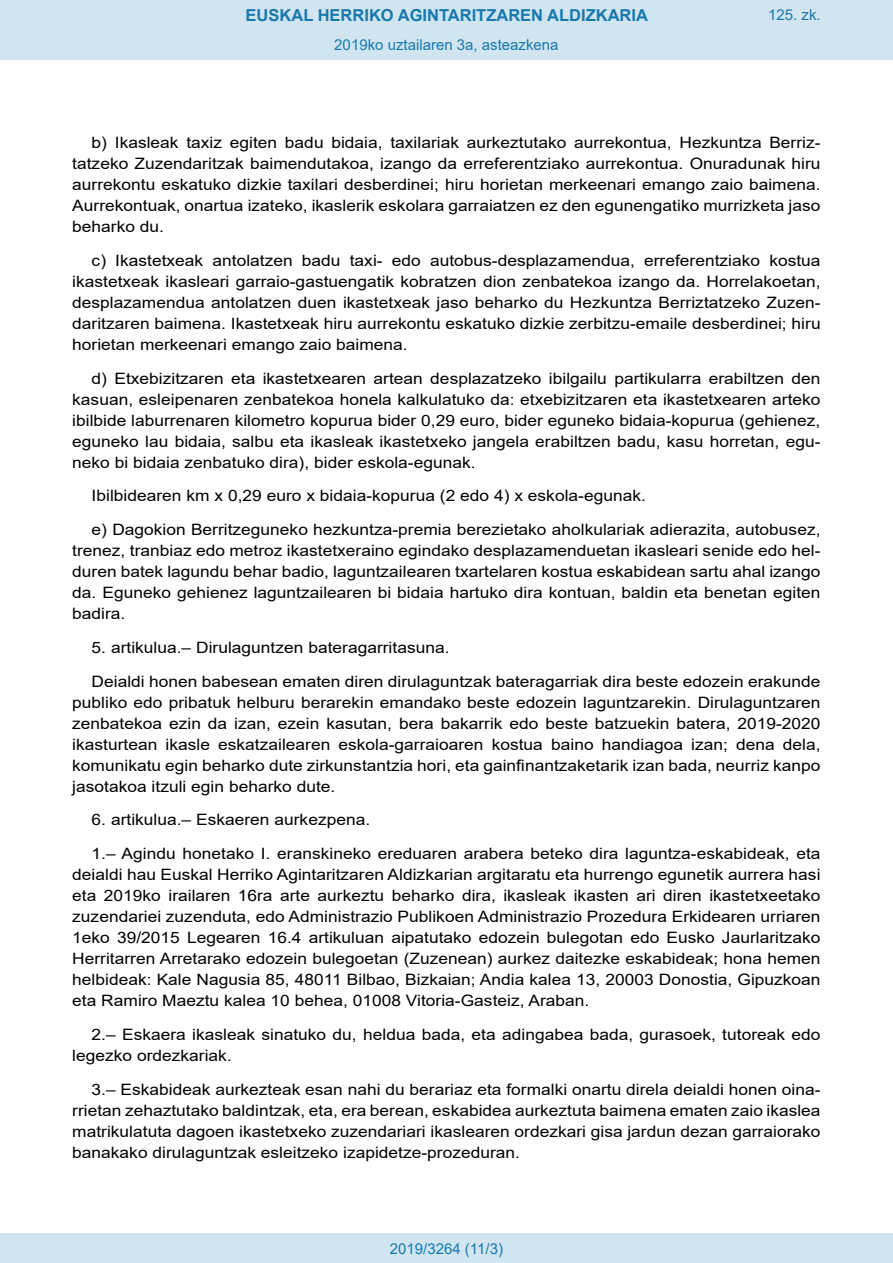
<style>
.page{position:relative;width:893px;height:1263px;background:#fff}
.page>*{position:absolute;margin:0;border:0;box-sizing:border-box;transform-origin:0 0}
.t1{font:700 16.5px "Arial";color:#1879ad}
.BOPVDetalle{font:15.6px/21px "Arial";color:#000;text-align:justify;scale:1.11 1}
.Paginacion_Centro{font:15px "Arial";color:#1879ad}
</style>
<div class="page">
<div style="left:0;top:0;width:893px;height:60px;background:#d0e5f0"></div>
<div style="left:0;top:1233px;width:893px;height:30px;background:#d0e5f0"></div>
<p class="t1" style="left:246px;top:3px;width:404px">EUSKAL HERRIKO AGINTARITZAREN ALDIZKARIA</p>
<p class="Paginacion_Centro" style="left:334px;top:35px;width:226px">2019ko uztailaren 3a, asteazkena</p>
<p class="Paginacion_Centro" style="left:768px;top:5px;width:54px">125. zk.</p>
<p class="BOPVDetalle" style="left:72px;top:132px;width:676px;text-indent:19px">b) Ikasleak taxiz egiten badu bidaia, taxilariak aurkeztutako aurrekontua, Hezkuntza Berriz&shy;tatzeko Zuzendaritzak baimendutakoa, izango da erreferentziako aurrekontua. Onuradunak hiru aurrekontu eskatuko dizkie taxilari desberdinei; hiru horietan merkeenari emango zaio baimena.<br>Aurrekontuak, onartua izateko, ikaslerik eskolara garraiatzen ez den egunengatiko murrizketa jaso beharko du.</p>
<p class="BOPVDetalle" style="left:72px;top:250px;width:676px;text-indent:19px">c) Ikastetxeak antolatzen badu taxi- edo autobus-desplazamendua, erreferentziako kostua ikastetxeak ikasleari garraio-gastuengatik kobratzen dion zenbatekoa izango da. Horrelakoetan, desplazamendua antolatzen duen ikastetxeak jaso beharko du Hezkuntza Berriztatzeko Zuzen&shy;daritzaren baimena. Ikastetxeak hiru aurrekontu eskatuko dizkie zerbitzu-emaile desberdinei; hiru horietan merkeenari emango zaio baimena.</p>
<p class="BOPVDetalle" style="left:72px;top:368px;width:676px;text-indent:19px">d) Etxebizitzaren eta ikastetxearen artean desplazatzeko ibilgailu partikularra erabiltzen den kasuan, esleipenaren zenbatekoa honela kalkulatuko da: etxebizitzaren eta ikastetxearen arteko ibilbide laburrenaren kilometro kopurua bider 0,29 euro, bider eguneko bidaia-kopurua (gehienez, eguneko lau bidaia, salbu eta ikasleak ikastetxeko jangela erabiltzen badu, kasu horretan, egu&shy;neko bi bidaia zenbatuko dira), bider eskola-egunak.</p>
<p class="BOPVDetalle" style="left:92px;top:485px;width:501px">Ibilbidearen km x 0,29 euro x bidaia-kopurua (2 edo 4) x eskola-egunak.</p>
<p class="BOPVDetalle" style="left:72px;top:519px;width:676px;text-indent:19px">e) Dagokion Berritzeguneko hezkuntza-premia berezietako aholkulariak adierazita, autobusez, trenez, tranbiaz edo metroz ikastetxeraino egindako desplazamenduetan ikasleari senide edo hel&shy;duren batek lagundu behar badio, laguntzailearen txartelaren kostua eskabidean sartu ahal izango da. Eguneko gehienez laguntzailearen bi bidaia hartuko dira kontuan, baldin eta benetan egiten badira.</p>
<p class="BOPVDetalle" style="left:92px;top:637px;width:324px">5. artikulua.– Dirulaguntzen bateragarritasuna.</p>
<p class="BOPVDetalle" style="left:72px;top:671px;width:676px;text-indent:19px">Deialdi honen babesean ematen diren dirulaguntzak bateragarriak dira beste edozein erakunde publiko edo pribatuk helburu berarekin emandako beste edozein laguntzarekin. Dirulaguntzaren zenbatekoa ezin da izan, ezein kasutan, bera bakarrik edo beste batzuekin batera, 2019-2020 ikasturtean ikasle eskatzailearen eskola-garraioaren kostua baino handiagoa izan; dena dela, komunikatu egin beharko dute zirkunstantzia hori, eta gainfinantzaketarik izan bada, neurriz kanpo jasotakoa itzuli egin beharko dute.</p>
<p class="BOPVDetalle" style="left:92px;top:809px;width:252px">6. artikulua.– Eskaeren aurkezpena.</p>
<p class="BOPVDetalle" style="left:72px;top:843px;width:676px;text-indent:19px">1.– Agindu honetako I. eranskineko ereduaren arabera beteko dira laguntza-eskabideak, eta deialdi hau Euskal Herriko Agintaritzaren Aldizkarian argitaratu eta hurrengo egunetik aurrera hasi eta 2019ko irailaren 16ra arte aurkeztu beharko dira, ikasleak ikasten ari diren ikastetxeetako zuzendariei zuzenduta, edo Administrazio Publikoen Administrazio Prozedura Erkidearen urriaren 1eko 39/2015 Legearen 16.4 artikuluan aipatutako edozein bulegotan edo Eusko Jaurlaritzako Herritarren Arretarako edozein bulegoetan (Zuzenean) aurkez daitezke eskabideak; hona hemen helbideak: Kale Nagusia 85, 48011 Bilbao, Bizkaian; Andia kalea 13, 20003 Donostia, Gipuzkoan eta Ramiro Maeztu kalea 10 behea, 01008 Vitoria-Gasteiz, Araban.</p>
<p class="BOPVDetalle" style="left:72px;top:1024px;width:676px;text-indent:19px">2.– Eskaera ikasleak sinatuko du, heldua bada, eta adingabea bada, gurasoek, tutoreak edo legezko ordezkariak.</p>
<p class="BOPVDetalle" style="left:72px;top:1079px;width:676px;text-indent:19px">3.– Eskabideak aurkezteak esan nahi du berariaz eta formalki onartu direla deialdi honen oina&shy;rrietan zehaztutako baldintzak, eta, era berean, eskabidea aurkeztuta baimena ematen zaio ikaslea matrikulatuta dagoen ikastetxeko zuzendariari ikaslearen ordezkari gisa jardun dezan garraiorako banakako dirulaguntzak esleitzeko izapidetze-prozeduran.</p>
<p class="Paginacion_Centro" style="left:390px;top:1238px;width:115px">2019/3264 (11/3)</p>
</div>
